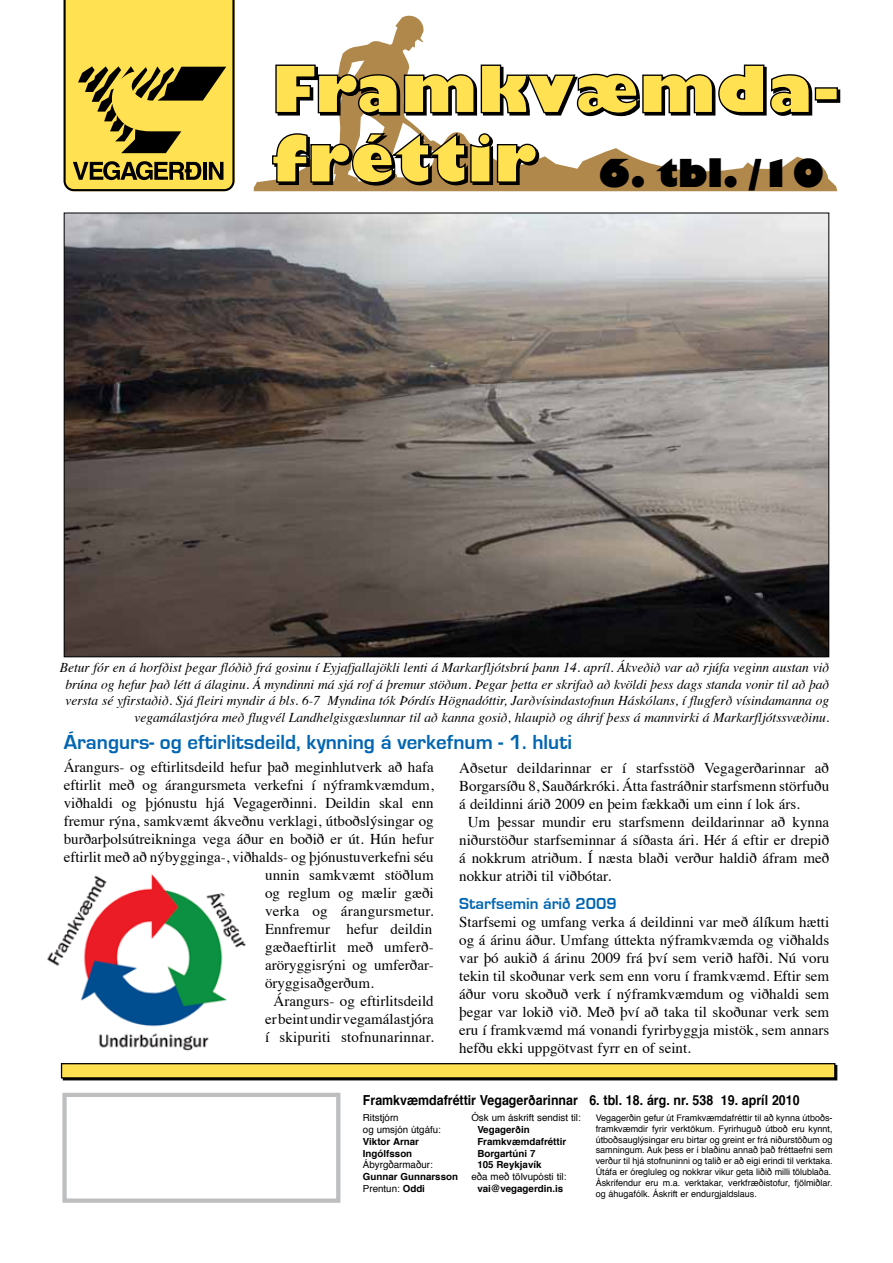
<style>
.page{position:relative;width:893px;height:1263px;background:#fff}
.page>*{position:absolute;margin:0;border:0;box-sizing:border-box;transform-origin:0 0}
.t1{font:800 37.5px "Gill Sans";color:#000}
.t2{font:700 21px "Eurostile";color:#0065b2}
.t3{font:700 16.5px "Eurostile";color:#0065b2}
.t4{font:15px/18px "Times";color:#000;text-align:justify}
.t5{font:700 13.8px "Helvetica";color:#000;scale:.9 1}
.t6{font:italic 13.5px/16.5px "Times";color:#000;text-align:right}
.t7{font:700 9.75px/11.7px "Helvetica";color:#000}
.t8{font:9.75px/11.7px "Helvetica";color:#000}
.t9{font:9px/10.8px "Helvetica";color:#000}
.s1{font-weight:400}
</style>
<div class="page">
<img style="left:47px;top:874px;width:199px;height:177px">
<svg style="left:254px;top:15px;width:583px;height:176px"></svg>
<svg style="left:817px;top:89px;width:23px;height:14px"></svg>
<svg style="left:64px;top:0;width:171px;height:191px"></svg>
<svg style="left:271px;top:131px;width:269px;height:55px"></svg>
<svg style="left:275px;top:64px;width:538px;height:53px"></svg>
<div style="left:815px;top:87px;width:23px;height:14px;background:#ffe152;border:1px solid #000"></div>
<div style="left:62px;top:1093px;width:278px;height:110px;border:4px solid #bcbec0"></div>
<div style="left:63px;top:1065px;width:774px;height:15px;background:#000"></div>
<div style="left:61px;top:1063px;width:774px;height:15px;background:#ffe152;border:1px solid #000"></div>
<img style="left:66px;top:215px;width:761px;height:440px">
<h1 class="t1" style="left:598px;top:149px;width:227px">6. tbl. /10</h1>
<p class="t6" style="left:60px;top:658px;width:771px">Betur fór en á horfðist þegar flóðið frá gosinu í Eyjafjallajökli lenti á Markarfljótsbrú þann 14. apríl. Ákveðið var að rjúfa veginn austan við brúna og hefur það létt á álaginu. Á myndinni má sjá rof á þremur stöðum. Þegar þetta er skrifað að kvöldi þess dags standa vonir til að það versta sé yfirstaðið. Sjá fleiri myndir á bls. 6-7 Myndina tók Þórdís Högnadóttir, Jarðvísindastofnun Háskólans, í flugferð vísindamanna og vegamálastjóra með flugvél Landhelgisgæslunnar til að kanna gosið, hlaupið og áhrif þess á mannvirki á Markarfljótssvæðinu.</p>
<p class="t4" style="left:64px;top:757px;width:371px">Árangurs- og eftirlitsdeild hefur það meginhlutverk að hafa eftirlit með og árangursmeta verkefni í nýframkvæmdum, viðhaldi og þjónustu hjá Vegagerðinni. Deildin skal enn fremur rýna, samkvæmt ákveðnu verklagi, útboðslýsingar og burðarþolsútreikninga vega áður en boðið er út. Hún hefur eftirlit með að nýbygginga-, viðhalds- og þjónustuverkefni séu</p>
<p class="t4" style="left:459px;top:757px;width:371px">Aðsetur deildarinnar er í starfsstöð Vegagerðarinnar að</p>
<h2 class="t2" style="left:64px;top:731px;width:510px">Árangurs- og eftirlitsdeild, kynning á verkefnum - 1. hluti</h2>
<p class="t4" style="left:459px;top:775px;width:371px">Borgarsíðu 8, Sauðárkróki. Átta fastráðnir starfsmenn störfuðu</p>
<p class="t4" style="left:459px;top:793px;width:342px">á deildinni árið 2009 en þeim fækkaði um einn í lok árs.</p>
<p class="t4" style="left:468px;top:811px;width:363px">Um þessar mundir eru starfsmenn deildarinnar að kynna</p>
<p class="t4" style="left:459px;top:829px;width:371px">niðurstöður starfseminnar á síðasta ári. Hér á eftir er drepið</p>
<p class="t4" style="left:459px;top:847px;width:371px">á nokkrum atriðum. Í næsta blaði verður haldið áfram með</p>
<p class="t4" style="left:459px;top:865px;width:153px">nokkur atriði til viðbótar.</p>
<p class="t3" style="left:459px;top:894px;width:159px">Starfsemin árið 2009</p>
<p class="t4" style="left:459px;top:911px;width:371px">Starfsemi og umfang verka á deildinni var með álíkum hætti og á árinu áður. Umfang úttekta nýframkvæmda og viðhalds var þó aukið á árinu 2009 frá því sem verið hafði. Nú voru tekin til skoðunar verk sem enn voru í framkvæmd. Eftir sem áður voru skoðuð verk í nýframkvæmdum og viðhaldi sem þegar var lokið við. Með því að taka til skoðunar verk sem eru í framkvæmd má vonandi fyrirbyggja mistök, sem annars hefðu ekki uppgötvast fyrr en of seint.</p>
<p class="t4" style="left:265px;top:865px;width:170px">unnin samkvæmt stöðlum</p>
<p class="t4" style="left:265px;top:883px;width:170px">og reglum og mælir gæði</p>
<p class="t4" style="left:265px;top:901px;width:170px">verka og árangursmetur.</p>
<p class="t4" style="left:265px;top:919px;width:169px">Ennfremur hefur deildin</p>
<p class="t4" style="left:265px;top:937px;width:169px">gæðaeftirlit með umferð-</p>
<p class="t4" style="left:265px;top:955px;width:169px">aröryggisrýni og umferðar-</p>
<p class="t4" style="left:265px;top:973px;width:110px">öryggisaðgerðum.</p>
<p class="t4" style="left:274px;top:991px;width:162px">Árangurs- og eftirlitsdeild</p>
<p class="t4" style="left:265px;top:1009px;width:170px">er beint undir vegamálastjóra</p>
<p class="t4" style="left:265px;top:1027px;width:170px">í skipuriti stofnunarinnar.</p>
<p class="t5" style="left:363px;top:1089px;width:487px">Framkvæmdafréttir Vegagerðarinnar 6. tbl. 18. árg. nr. 538 19. apríl 2010</p>
<p class="t8" style="left:363px;top:1112px;width:80px">Ritstjórn<br>og umsjón útgáfu:</p>
<p class="t7" style="left:363px;top:1136px;width:58px">Viktor Arnar<br>Ingólfsson</p>
<p class="t8" style="left:363px;top:1159px;width:71px">Ábyrgðarmaður:</p>
<p class="t7" style="left:363px;top:1171px;width:97px">Gunnar Gunnarsson<br><span class="s1">Prentun:</span> Oddi</p>
<p class="t8" style="left:471px;top:1112px;width:111px">Ósk um áskrift sendist til:</p>
<p class="t7" style="left:477px;top:1124px;width:90px">Vegagerðin<br>Framkvæmdafréttir<br>Borgartúni 7<br>105 Reykjavík</p>
<p class="t8" style="left:471px;top:1171px;width:97px">eða með tölvupósti til:</p>
<p class="t7" style="left:477px;top:1182px;width:87px">vai@vegagerdin.is</p>
<p class="t9" style="left:596px;top:1112px;width:238px">Vegagerðin gefur út Framkvæmdafréttir til að kynna útboðs&shy;framkvæmdir fyrir verktökum. Fyrirhuguð útboð eru kynnt, útboðsauglýsingar eru birtar og greint er frá niðurstöðum og samningum. Auk þess er í blaðinu annað það fréttaefni sem verður til hjá stofnuninni og talið er að eigi erindi til verktaka.<br>Útáfa er óregluleg og nokkrar vikur geta liðið milli tölublaða.<br>Áskrifendur eru m.a. verktakar, verkfræðistofur, fjölmiðlar. og áhugafólk. Áskrift er endurgjaldslaus.</p>
</div>
